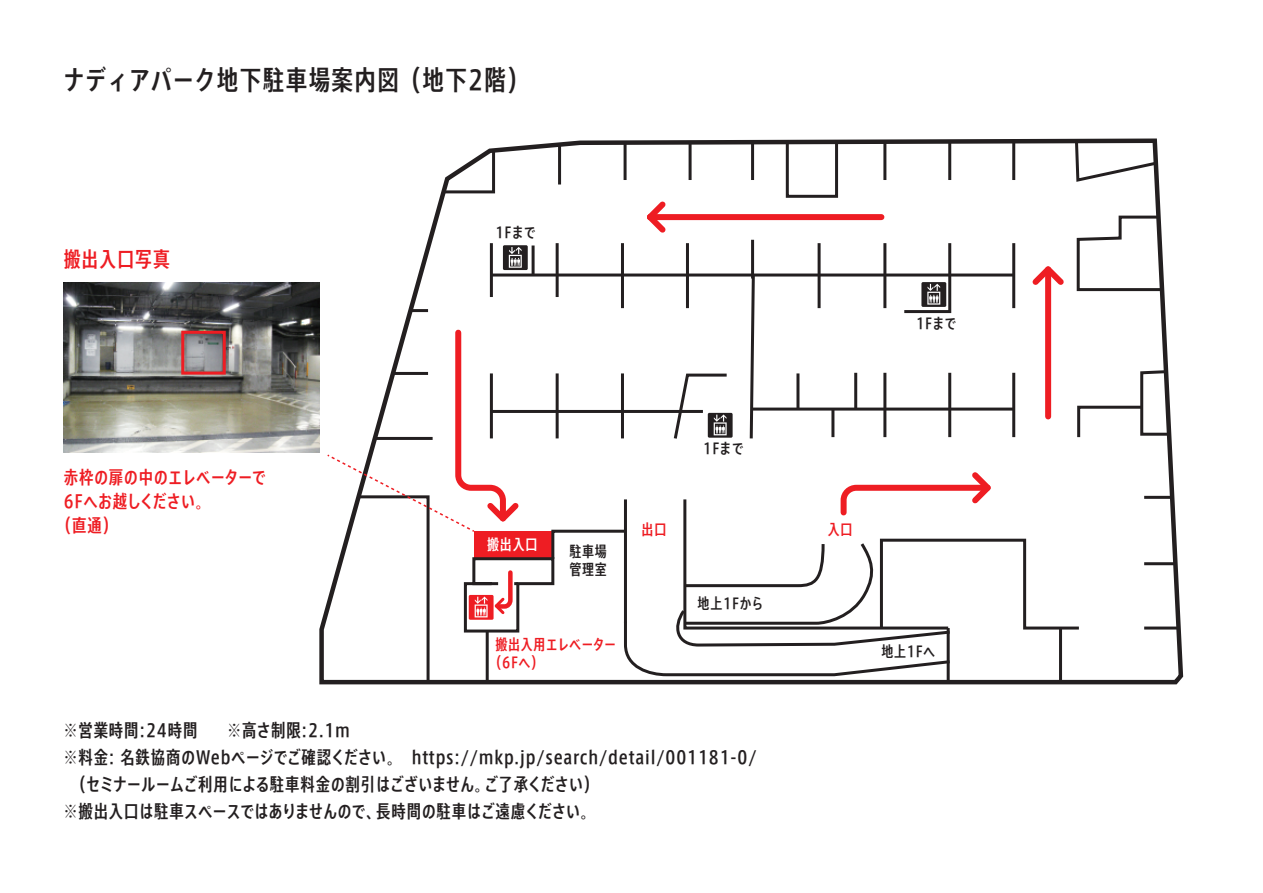
<style>
.page{position:relative;width:1263px;height:893px;background:#fff}
.page>*{position:absolute;margin:0;border:0;box-sizing:border-box;transform-origin:0 0}
.t1{font:500 27px "Axis Cond Std";letter-spacing:.05em;color:#231f20}
.t2{font:500 21px "Axis Cond Std";letter-spacing:.05em;color:#ee1d23}
.t3{font:500 18px/27px "Axis Cond Std";letter-spacing:.05em;color:#231f20}
.t4{font:500 18px "Axis Cond Std";letter-spacing:.05em;color:#ee1d23}
.t5{font:500 18px "Axis Cond Std";letter-spacing:.03em;color:#ee1d23}
.t6{font:500 15px/18px "Axis Cond Std";letter-spacing:.05em;color:#231f20}
.t7{font:500 15px/18px "Axis Cond Std";letter-spacing:.05em;color:#ee1d23}
.t8{font:500 15px "Axis Cond Std";color:#fff}
</style>
<div class="page">
<hr style="left:1144px;top:562px;width:31px;height:3px;background:#231f20">
<hr style="left:1144px;top:626px;width:34px;height:3px;background:#231f20">
<img style="left:64px;top:282px;width:255px;height:170px">
<div style="left:181px;top:331px;width:45px;height:44px;border:3px solid #ee1d23"></div>
<svg style="left:326px;top:138px;width:846px;height:547px"></svg>
<h1 class="t1" style="left:64px;top:61px;width:466px">ナディアパーク地下駐車場案内図（地下2階）</h1>
<p class="t2" style="left:64px;top:244px;width:108px">搬出入口写真</p>
<p class="t6" style="left:495px;top:223px;width:42px">1Fまで</p>
<p class="t6" style="left:916px;top:314px;width:42px">1Fまで</p>
<p class="t5" style="left:64px;top:465px;width:204px">赤枠の扉の中のエレベーターで</p>
<p class="t4" style="left:64px;top:489px;width:147px">6Fへお越しください。</p>
<p class="t4" style="left:57px;top:513px;width:60px">（直通）</p>
<p class="t8" style="left:487px;top:533px;width:52px">搬出入口</p>
<p class="t6" style="left:569px;top:541px;width:39px">駐車場管理室</p>
<p class="t7" style="left:490px;top:634px;width:127px;text-indent:5px">搬出入用エレベーター（6Fへ）</p>
<p class="t6" style="left:703px;top:439px;width:42px">1Fまで</p>
<p class="t7" style="left:641px;top:520px;width:26px">出口</p>
<p class="t7" style="left:828px;top:520px;width:26px">入口</p>
<p class="t6" style="left:698px;top:593px;width:67px">地上1Fから</p>
<p class="t3" style="left:64px;top:716px;width:694px">※営業時間：24時間　　※高さ制限：2.1m<br>※料金： 名鉄協商のWebページでご確認ください。　https://mkp.jp/search/detail/001181-0/　（セミナールームご利用による駐車料金の割引はございません。ご了承ください）<br>※搬出入口は駐車スペースではありませんので、長時間の駐車はご遠慮ください。</p>
<p class="t6" style="left:881px;top:641px;width:55px">地上1Fへ</p>
</div>
